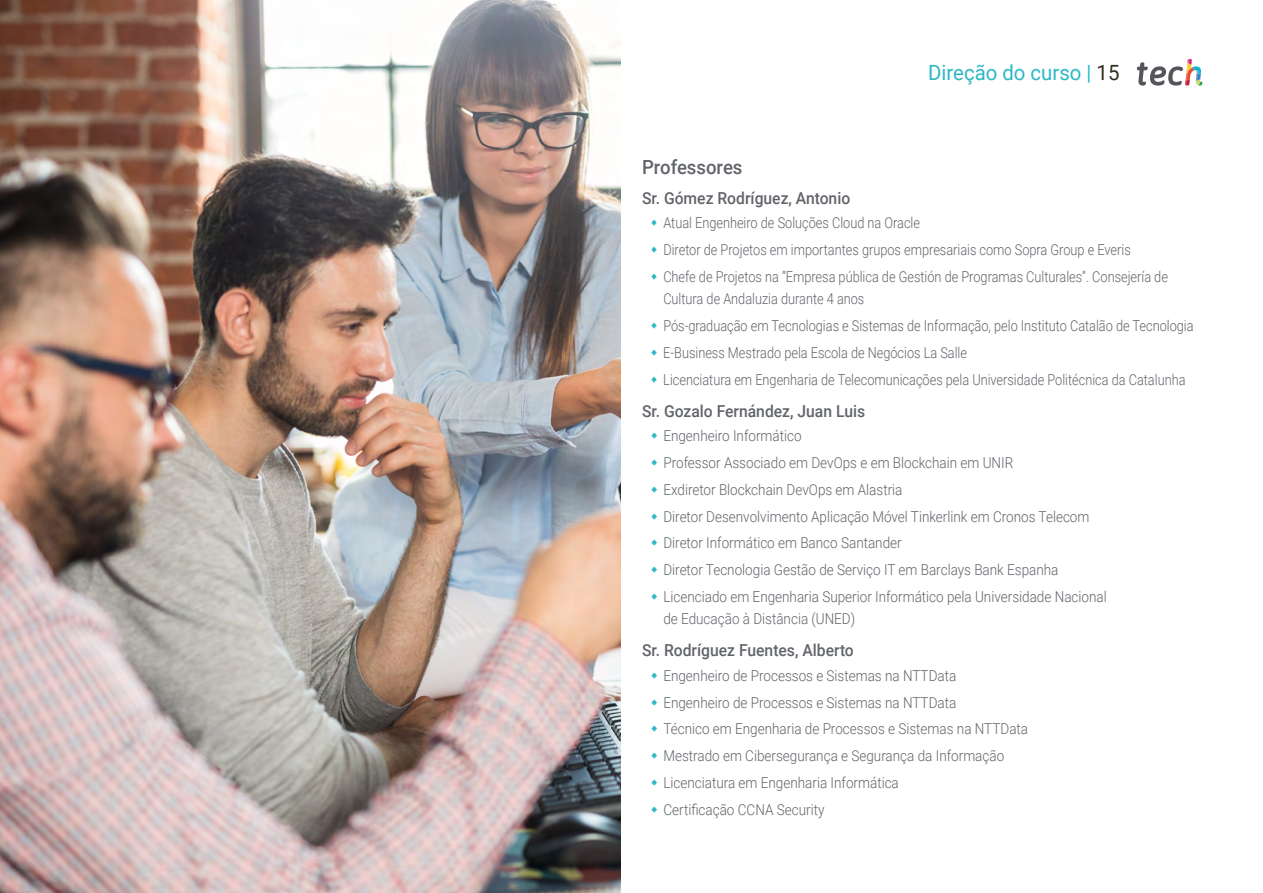
<style>
.page{position:relative;width:1263px;height:893px;background:#fff}
.page>*{position:absolute;margin:0;border:0;box-sizing:border-box;transform-origin:0 0}
.t1{font:21px "Roboto";color:#2db8c5}
.t2{font:500 19.5px "Roboto";color:#61646a;scale:.95 1}
.t3{font:500 16.5px "Roboto";color:#61646a;scale:.95 1}
.t4{font:300 15px/26.7px "Roboto";color:#61646a;scale:.9 1}
.t5{font:300 15px/26.7px "Roboto";color:#61646a;scale:.85 1}
.s1{color:#312e20}
</style>
<div class="page">
<svg style="left:1137px;top:59px;width:65px;height:27px"></svg>
<img style="left:0;top:0;width:621px;height:893px">
<h1 class="t1" style="left:928px;top:57px;width:193px">Direção do curso | <span class="s1">15</span></h1>
<h2 class="t2" style="left:642px;top:154px;width:107px">Professores</h2>
<p class="t3" style="left:642px;top:186px;width:221px">Sr. Gómez Rodríguez, Antonio</p>
<p class="t5" style="left:663px;top:209px;width:595px">Atual Engenheiro de Soluções Cloud na Oracle<br>Diretor de Projetos em importantes grupos empresariais como Sopra Group e Everis<br>Chefe de Projetos na “Empresa pública de Gestión de Programas Culturales”. Consejería de</p>
<p class="t5" style="left:663px;top:285px;width:625px">Cultura de Andaluzia durante 4 anos<br>Pós-graduação em Tecnologias e Sistemas de Informação, pelo Instituto Catalão de Tecnologia E-Business Mestrado pela Escola de Negócios La Salle<br>Licenciatura em Engenharia de Telecomunicações pela Universidade Politécnica da Catalunha</p>
<p class="t3" style="left:642px;top:399px;width:236px">Sr. Gozalo Fernández, Juan Luis</p>
<p class="t4" style="left:663px;top:422px;width:494px">Engenheiro Informático<br>Professor Associado em DevOps e em Blockchain em UNIR<br>Exdiretor Blockchain DevOps em Alastria<br>Diretor Desenvolvimento Aplicação Móvel Tinkerlink em Cronos Telecom Diretor Informático em Banco Santander<br>Diretor Tecnologia Gestão de Serviço IT em Barclays Bank Espanha Licenciado em Engenharia Superior Informático pela Universidade Nacional</p>
<p class="t4" style="left:663px;top:605px;width:215px">de Educação à Distância (UNED)</p>
<p class="t3" style="left:642px;top:639px;width:224px">Sr. Rodríguez Fuentes, Alberto</p>
<p class="t4" style="left:663px;top:662px;width:407px">Engenheiro de Processos e Sistemas na NTTData<br>Engenheiro de Processos e Sistemas na NTTData<br>Técnico em Engenharia de Processos e Sistemas na NTTData Mestrado em Cibersegurança e Segurança da Informação Licenciatura em Engenharia Informática<br>Certificação CCNA Security</p>
</div>
